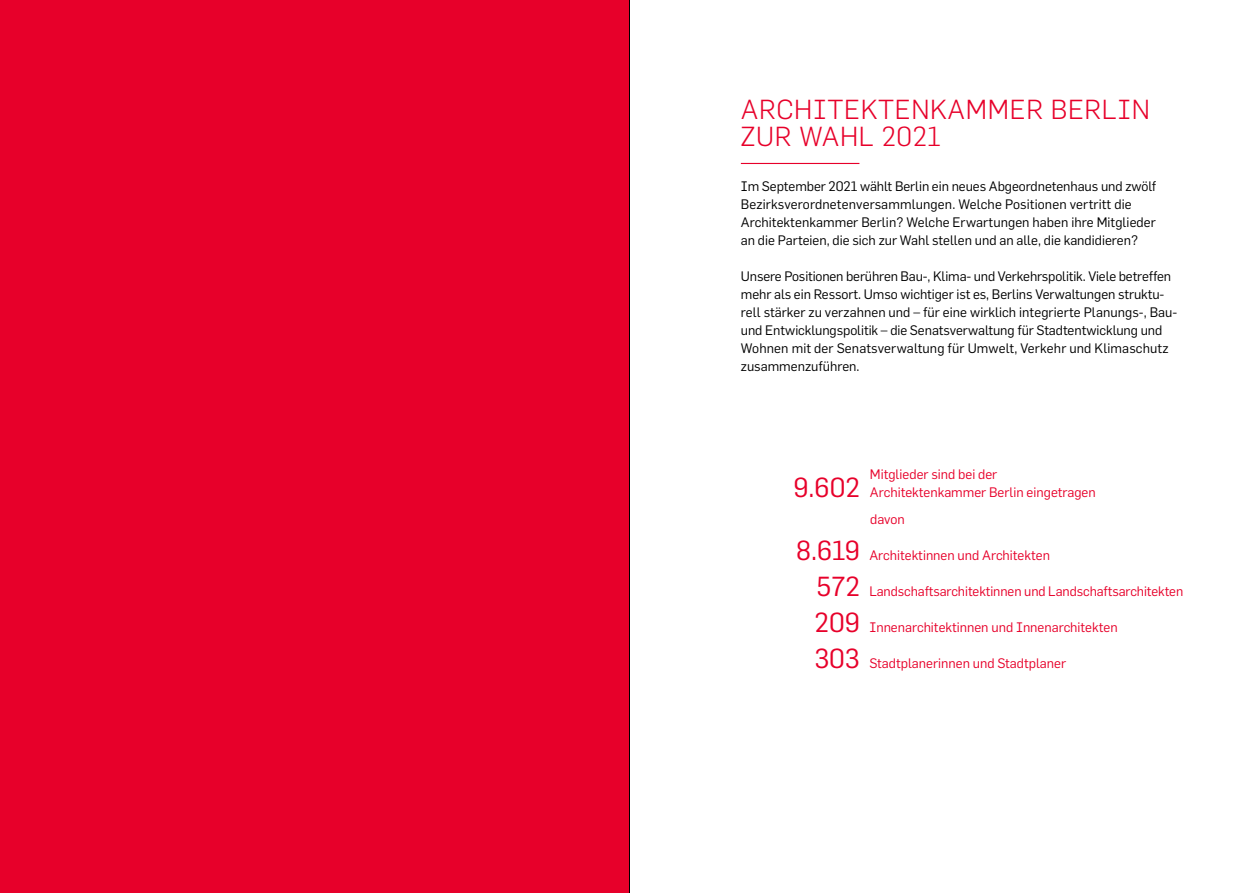
<style>
.page{position:relative;width:1259px;height:893px;background:#fff}
.page>*{position:absolute;margin:0;border:0;box-sizing:border-box;transform-origin:0 0}
.t1{font:300 27px/27px "Flama";letter-spacing:.025em;color:#e7002a}
.t2{font:27px/36px "Flama";color:#e7002a;text-align:justify}
.t3{font:13.5px/18px "Flama";color:#000}
.t4{font:13.5px/18px "Flama";color:#e7002a}
</style>
<div class="page">
<div style="left:0;top:0;width:629px;height:893px;background:#e7002a"></div>
<hr style="left:741px;top:163px;width:118px;height:1px;background:#e7002a">
<hr style="left:629px;top:0;width:1px;height:893px;background:#000">
<p class="t1" style="left:741px;top:94px;width:411px">ARCHITEKTENKAMMER BERLIN<br>ZUR WAHL 2021</p>
<p class="t3" style="left:741px;top:177px;width:417px">Im September 2021 wählt Berlin ein neues Abgeordnetenhaus und zwölf Bezirksverordnetenversammlungen. Welche Positionen vertritt die Architektenkammer Berlin? Welche Erwartungen haben ihre Mitglieder an die Parteien, die sich zur Wahl stellen und an alle, die kandidieren?</p>
<p class="t3" style="left:741px;top:267px;width:438px">Unsere Positionen berühren Bau-, Klima- und Verkehrspolitik. Viele betreffen mehr als ein Ressort. Umso wichtiger ist es, Berlins Verwaltungen struktu&shy;rell stärker zu verzahnen und – für eine wirklich integrierte Planungs-, Bau&shy;und Entwicklungspolitik – die Senatsverwaltung für Stadtentwicklung und Wohnen mit der Senatsverwaltung für Umwelt, Verkehr und Klimaschutz zusammenzuführen.</p>
<p class="t2" style="left:793px;top:468px;width:68px">9.602</p>
<p class="t2" style="left:814px;top:531px;width:47px;text-indent:-18px">8.619<br>572<br>209<br>303</p>
<p class="t4" style="left:870px;top:465px;width:227px">Mitglieder sind bei der<br>Architektenkammer Berlin eingetragen</p>
<p class="t4" style="left:870px;top:510px;width:36px">davon</p>
<p class="t4" style="left:869px;top:546px;width:182px">Architektinnen und Architekten</p>
<p class="t4" style="left:869px;top:582px;width:315px">Landschaftsarchitektinnen und Landschaftsarchitekten</p>
<p class="t4" style="left:869px;top:618px;width:250px">Innenarchitektinnen und Innenarchitekten</p>
<p class="t4" style="left:869px;top:654px;width:198px">Stadtplanerinnen und Stadtplaner</p>
</div>
